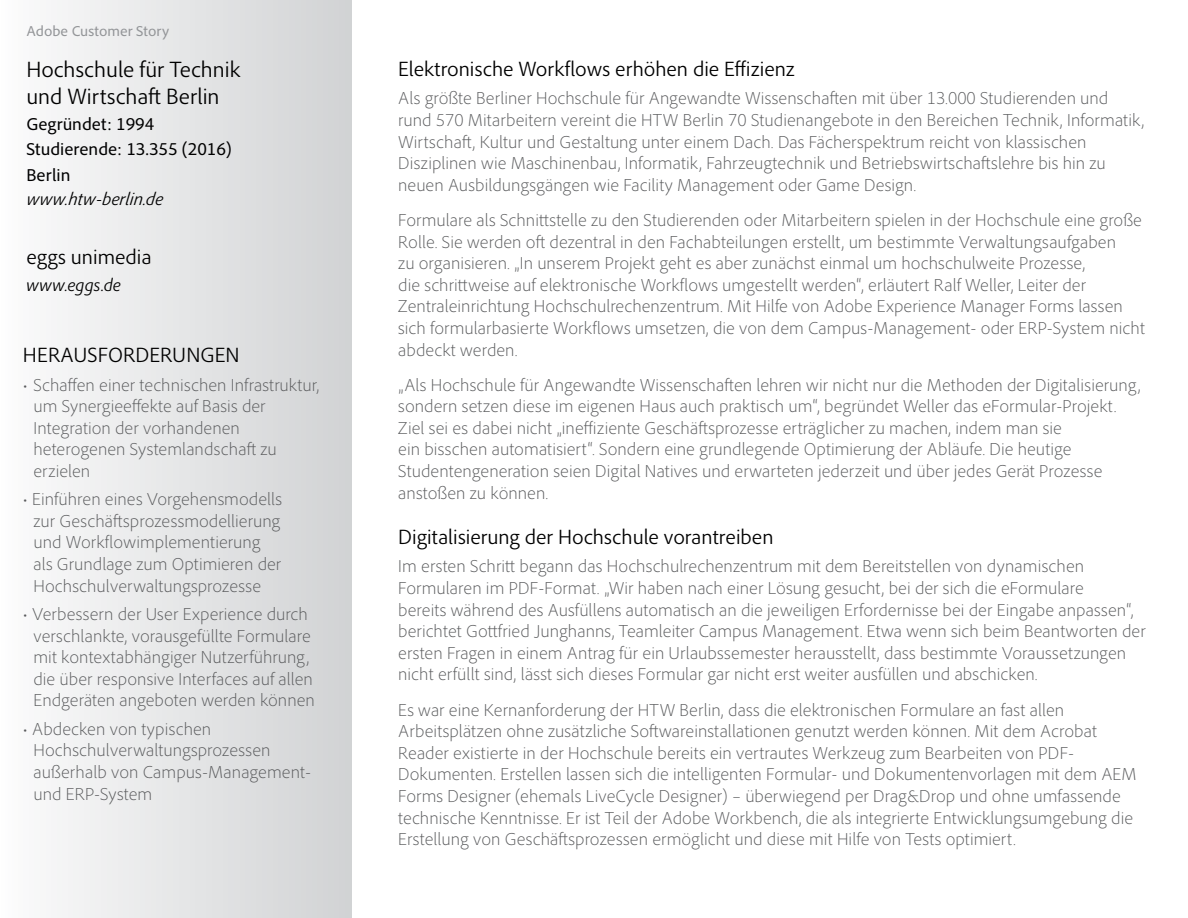
<style>
.page{position:relative;width:1188px;height:918px;background:#fff}
.page>*{position:absolute;margin:0;border:0;box-sizing:border-box;transform-origin:0 0}
.t1{font:300 22.5px/27px "Adobe Clean";color:#000}
.t2{font:300 21px "Adobe Clean";color:#000}
.t3{font:300 18px/21.6px "Adobe Clean";letter-spacing:.005em;color:#58595b}
.t4{font:18px/25.5px "Adobe Clean";color:#000}
.t5{font:italic 300 18px "Adobe Clean";color:#000}
.t6{font:15px "Adobe Clean";color:#939598}
</style>
<div class="page">
<div style="left:0;top:0;width:352px;height:918px;background:linear-gradient(to right,#fcfcfc,#d1d2d4)"></div>
<p class="t6" style="left:26px;top:22px;width:144px">Adobe Customer Story</p>
<p class="t1" style="left:26px;top:56px;width:216px">Hochschule für Technik und Wirtschaft Berlin</p>
<p class="t4" style="left:26px;top:111px;width:207px">Gegründet: 1994<br>Studierende: 13.355 (2016)<br>Berlin</p>
<p class="t5" style="left:26px;top:187px;width:141px">www.htw-berlin.de</p>
<p class="t2" style="left:26px;top:243px;width:127px">eggs unimedia</p>
<p class="t5" style="left:26px;top:274px;width:96px">www.eggs.de</p>
<p class="t2" style="left:23px;top:342px;width:218px">HERAUSFORDERUNGEN</p>
<p class="t3" style="left:33px;top:374px;width:288px;text-indent:-10px">• Schaffen einer technischen Infrastruktur, um Synergieeffekte auf Basis der<br>Integration der vorhandenen heterogenen Systemlandschaft zu erzielen</p>
<p class="t3" style="left:33px;top:488px;width:250px;text-indent:-10px">• Einführen eines Vorgehensmodells zur Geschäftsprozessmodellierung und Workflowimplementierung als Grundlage zum Optimieren der Hochschulverwaltungsprozesse</p>
<p class="t3" style="left:23px;top:603px;width:294px;text-align:center">• Verbessern der User Experience durch verschlankte, vorausgefüllte Formulare mit kontextabhängiger Nutzerführung, die über responsive Interfaces auf allen Endgeräten angeboten werden können</p>
<p class="t3" style="left:33px;top:718px;width:279px;text-indent:-10px">• Abdecken von typischen<br>Hochschulverwaltungsprozessen außerhalb von Campus-Management&shy;und ERP-System</p>
<p class="t2" style="left:398px;top:56px;width:398px">Elektronische Workflows erhöhen die Effizienz</p>
<p class="t3" style="left:398px;top:88px;width:748px">Als größte Berliner Hochschule für Angewandte Wissenschaften mit über 13.000 Studierenden und rund 570 Mitarbeitern vereint die HTW Berlin 70 Studienangebote in den Bereichen Technik, Informatik, Wirtschaft, Kultur und Gestaltung unter einem Dach. Das Fächerspektrum reicht von klassischen Disziplinen wie Maschinenbau, Informatik, Fahrzeugtechnik und Betriebswirtschaftslehre bis hin zu neuen Ausbildungsgängen wie Facility Management oder Game Design.</p>
<p class="t3" style="left:398px;top:209px;width:748px">Formulare als Schnittstelle zu den Studierenden oder Mitarbeitern spielen in der Hochschule eine große Rolle. Sie werden oft dezentral in den Fachabteilungen erstellt, um bestimmte Verwaltungsaufgaben<br>zu organisieren. „In unserem Projekt geht es aber zunächst einmal um hochschulweite Prozesse,<br>die schrittweise auf elektronische Workflows umgestellt werden“, erläutert Ralf Weller, Leiter der Zentraleinrichtung Hochschulrechenzentrum. Mit Hilfe von Adobe Experience Manager Forms lassen sich formularbasierte Workflows umsetzen, die von dem Campus-Management- oder ERP-System nicht abdeckt werden.</p>
<p class="t3" style="left:398px;top:374px;width:744px">„Als Hochschule für Angewandte Wissenschaften lehren wir nicht nur die Methoden der Digitalisierung, sondern setzen diese im eigenen Haus auch praktisch um“, begründet Weller das eFormular-Projekt.<br>Ziel sei es dabei nicht „ineffiziente Geschäftsprozesse erträglicher zu machen, indem man sie<br>ein bisschen automatisiert“. Sondern eine grundlegende Optimierung der Abläufe. Die heutige Studentengeneration seien Digital Natives und erwarteten jederzeit und über jedes Gerät Prozesse anstoßen zu können.</p>
<p class="t2" style="left:398px;top:524px;width:377px">Digitalisierung der Hochschule vorantreiben</p>
<p class="t3" style="left:398px;top:556px;width:749px">Im ersten Schritt begann das Hochschulrechenzentrum mit dem Bereitstellen von dynamischen Formularen im PDF-Format. „Wir haben nach einer Lösung gesucht, bei der sich die eFormulare<br>bereits während des Ausfüllens automatisch an die jeweiligen Erfordernisse bei der Eingabe anpassen“, berichtet Gottfried Junghanns, Teamleiter Campus Management. Etwa wenn sich beim Beantworten der ersten Fragen in einem Antrag für ein Urlaubssemester herausstellt, dass bestimmte Voraussetzungen nicht erfüllt sind, lässt sich dieses Formular gar nicht erst weiter ausfüllen und abschicken.</p>
<p class="t3" style="left:398px;top:699px;width:740px">Es war eine Kernanforderung der HTW Berlin, dass die elektronischen Formulare an fast allen Arbeitsplätzen ohne zusätzliche Softwareinstallationen genutzt werden können. Mit dem Acrobat Reader existierte in der Hochschule bereits ein vertrautes Werkzeug zum Bearbeiten von PDF-Dokumenten. Erstellen lassen sich die intelligenten Formular- und Dokumentenvorlagen mit dem AEM Forms Designer (ehemals LiveCycle Designer) – überwiegend per Drag&amp;Drop und ohne umfassende technische Kenntnisse. Er ist Teil der Adobe Workbench, die als integrierte Entwicklungsumgebung die Erstellung von Geschäftsprozessen ermöglicht und diese mit Hilfe von Tests optimiert.</p>
</div>
